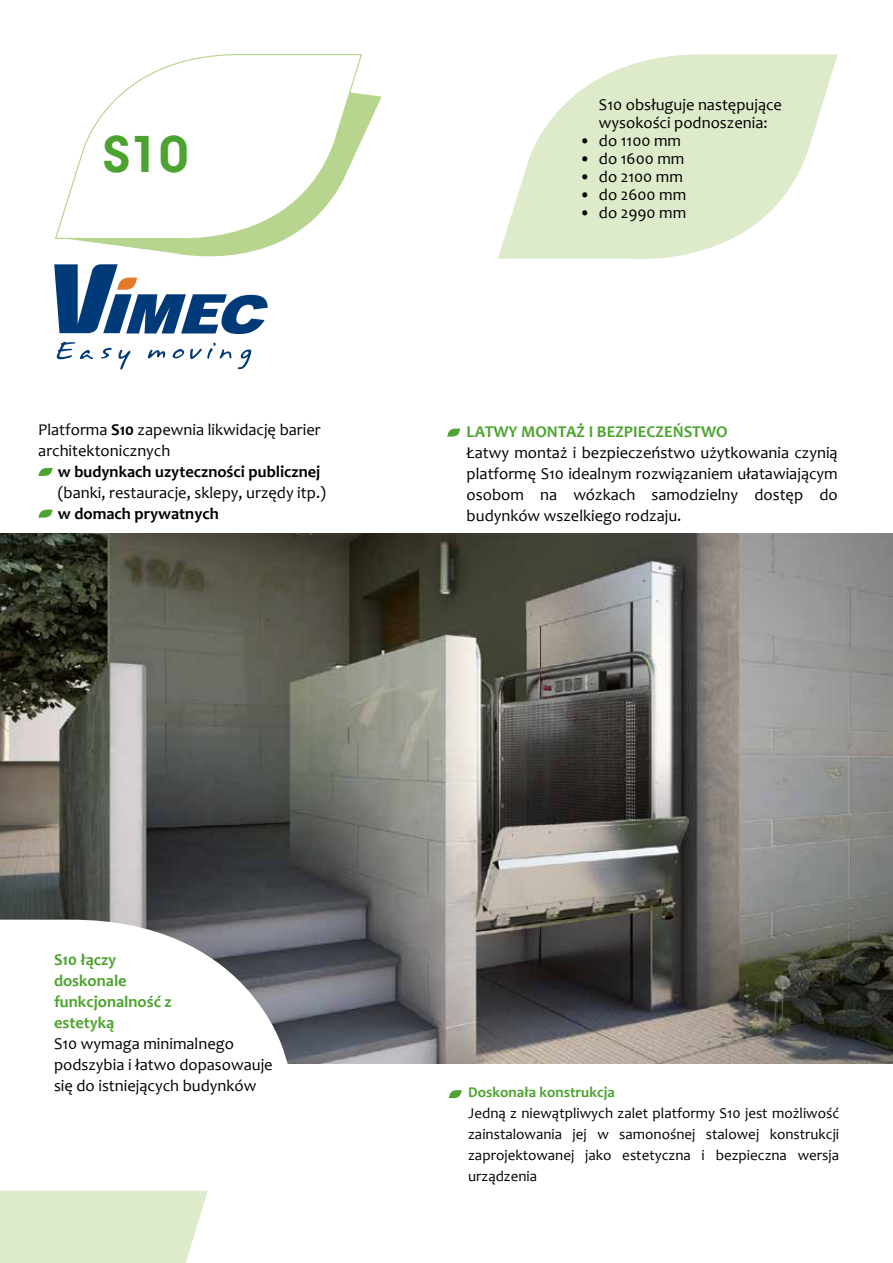
<style>
.page{position:relative;width:893px;height:1263px;background:#fff}
.page>*{position:absolute;margin:0;border:0;box-sizing:border-box;transform-origin:0 0}
.t1{font:600 48.75px "ITC Avant Garde Std";color:#4da32f}
.t2{font:16.5px/21px "Candara";color:#000}
.t3{font:700 16.5px/21px "Candara";color:#4da32f}
.t4{font:700 16.5px "Candara";color:#000}
.t5{font:15px/21px "Candara";color:#000;text-align:justify}
.t6{font:700 15px "Candara";color:#4da32f}
.s1{font-weight:700}
</style>
<div class="page">
<img style="left:0;top:534px;width:893px;height:529px">
<svg style="left:0;top:919px;width:321px;height:145px"></svg>
<div style="left:0;top:1190px;width:208px;height:73px;background:#ddebca"></div>
<svg style="left:144px;top:94px;width:238px;height:163px"></svg>
<svg style="left:55px;top:54px;width:308px;height:195px"></svg>
<svg style="left:54px;top:264px;width:214px;height:70px"></svg>
<svg style="left:57px;top:342px;width:36px;height:17px"></svg>
<svg style="left:101px;top:348px;width:11px;height:10px"></svg>
<svg style="left:118px;top:350px;width:13px;height:20px"></svg>
<svg style="left:148px;top:350px;width:17px;height:8px"></svg>
<svg style="left:173px;top:349px;width:11px;height:9px"></svg>
<svg style="left:190px;top:343px;width:41px;height:16px"></svg>
<svg style="left:238px;top:349px;width:13px;height:20px"></svg>
<svg style="left:498px;top:54px;width:340px;height:205px;fill:#ddebca"></svg>
<svg style="left:38px;top:468px;width:15px;height:8px"></svg>
<svg style="left:38px;top:510px;width:15px;height:8px"></svg>
<svg style="left:449px;top:1090px;width:13px;height:8px"></svg>
<svg style="left:447px;top:429px;width:13px;height:8px"></svg>
<h1 class="t1" style="left:103px;top:123px;width:87px">S10</h1>
<p class="t2" style="left:38px;top:419px;width:284px">Platforma <span class="s1">S10</span> zapewnia likwidację barier architektonicznych</p>
<p class="t4" style="left:58px;top:462px;width:264px">w budynkach uzyteczności publicznej</p>
<p class="t2" style="left:58px;top:482px;width:270px">(banki, restauracje, sklepy, urzędy itp.)</p>
<p class="t4" style="left:58px;top:504px;width:163px">w domach prywatnych</p>
<p class="t2" style="left:599px;top:96px;width:185px;line-height:18px">S10 obsługuje następujące wysokości podnoszenia:</p>
<p class="t2" style="left:579px;top:130px;width:103px">• do 1100 mm</p>
<p class="t2" style="left:579px;top:148px;width:106px">• do 1600 mm</p>
<p class="t2" style="left:579px;top:166px;width:105px">• do 2100 mm</p>
<p class="t2" style="left:579px;top:184px;width:108px">• do 2600 mm</p>
<p class="t2" style="left:579px;top:202px;width:108px">• do 2990 mm</p>
<p class="t3" style="left:467px;top:421px;width:262px">LATWY MONTAŻ I BEZPIECZEŃSTWO</p>
<p class="t2" style="left:467px;top:442px;width:373px;text-align:justify">Łatwy montaż i bezpieczeństwo użytkowania czynią platformę S10 idealnym rozwiązaniem ułatawiającym osobom na wózkach samodzielny dostęp do budynków wszelkiego rodzaju.</p>
<p class="t3" style="left:54px;top:949px;width:119px">S10 łączy doskonale funkcjonalność z estetyką</p>
<p class="t2" style="left:54px;top:1033px;width:220px">S10 wymaga minimalnego podszybia i łatwo dopasowauje się do istniejących budynków</p>
<p class="t6" style="left:468px;top:1083px;width:148px">Doskonała konstrukcja</p>
<p class="t5" style="left:468px;top:1103px;width:373px">Jedną z niewątpliwych zalet platformy S10 jest możliwość zainstalowania jej w samonośnej stalowej konstrukcji zaprojektowanej jako estetyczna i bezpieczna wersja urządzenia</p>
</div>
